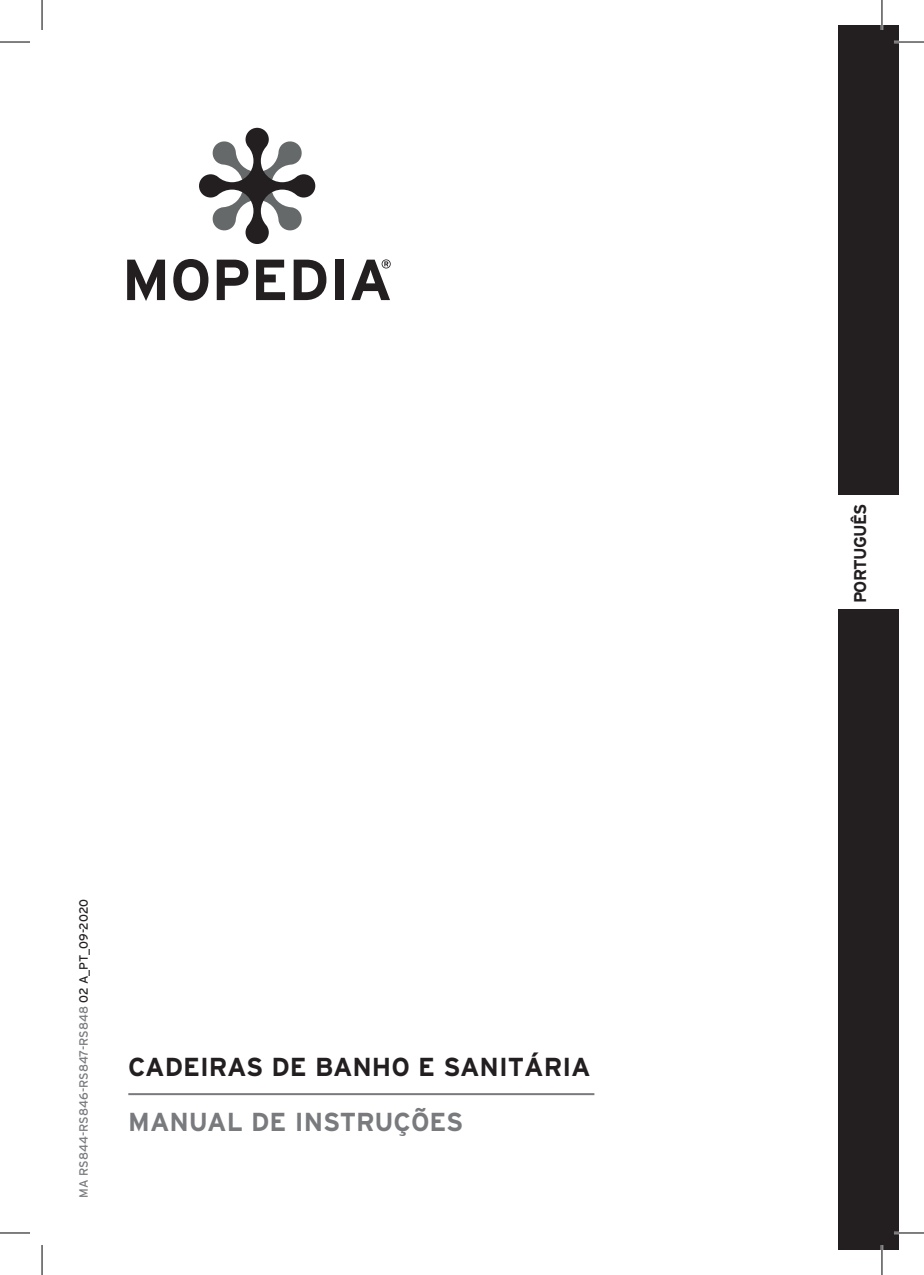
<style>
.page{position:relative;width:924px;height:1275px;background:#fff}
.page>*{position:absolute;margin:0;border:0;box-sizing:border-box;transform-origin:0 0}
.t1{font:700 26px "Interstate";color:#231f20}
.t2{font:700 26px "Interstate";color:#787a7d}
.t3{font:700 17px "Interstate";letter-spacing:-.04em;color:#231f20}
.t4{font:12px "Interstate";color:#787a7d}
.s1{color:#231f20}
</style>
<div class="page">
<hr style="left:128px;top:1093px;width:466px;height:2px;background:#787a7d">
<svg style="left:199px;top:128px;width:116px;height:116px"></svg>
<svg style="left:127px;top:260px;width:38px;height:41px"></svg>
<svg style="left:173px;top:259px;width:35px;height:42px"></svg>
<svg style="left:217px;top:260px;width:31px;height:40px"></svg>
<svg style="left:256px;top:260px;width:29px;height:40px"></svg>
<svg style="left:293px;top:260px;width:33px;height:40px"></svg>
<div style="left:335px;top:260px;width:8px;height:40px;background:#231f20"></div>
<svg style="left:351px;top:259px;width:39px;height:41px"></svg>
<div style="left:838px;top:25px;width:60px;height:1225px;background:#231f20"></div>
<div style="left:833px;top:496px;width:65px;height:113px;background:#fff"></div>
<hr style="left:893px;top:41px;width:30px;height:2px;background:#fff">
<hr style="left:893px;top:1231px;width:30px;height:3px;background:#fff">
<hr style="left:880px;top:0;width:2px;height:30px;background:#fff">
<hr style="left:880px;top:1245px;width:2px;height:30px;background:#fff">
<hr style="left:0;top:42px;width:30px;height:1px;background:#000">
<hr style="left:893px;top:42px;width:30px;height:1px;background:#000">
<hr style="left:0;top:1232px;width:30px;height:1px;background:#000">
<hr style="left:893px;top:1232px;width:30px;height:1px;background:#000">
<hr style="left:42px;top:0;width:1px;height:30px;background:#000">
<hr style="left:42px;top:1245px;width:1px;height:30px;background:#000">
<hr style="left:881px;top:0;width:1px;height:30px;background:#000">
<hr style="left:881px;top:1245px;width:1px;height:30px;background:#000">
<p class="t4" style="left:77px;top:1197px;width:300px;rotate:-90deg">MA RS844-RS846-RS847-RS848 <span class="s1">02 A_PT_09-2020</span></p>
<h1 class="t1" style="left:128px;top:1052px;width:464px">CADEIRAS DE BANHO E SANITÁRIA</h1>
<h1 class="t2" style="left:128px;top:1107px;width:336px">MANUAL DE INSTRUÇÕES</h1>
<h2 class="t3" style="left:850px;top:604px;width:101px;rotate:-90deg">PORTUGUÊS</h2>
</div>
